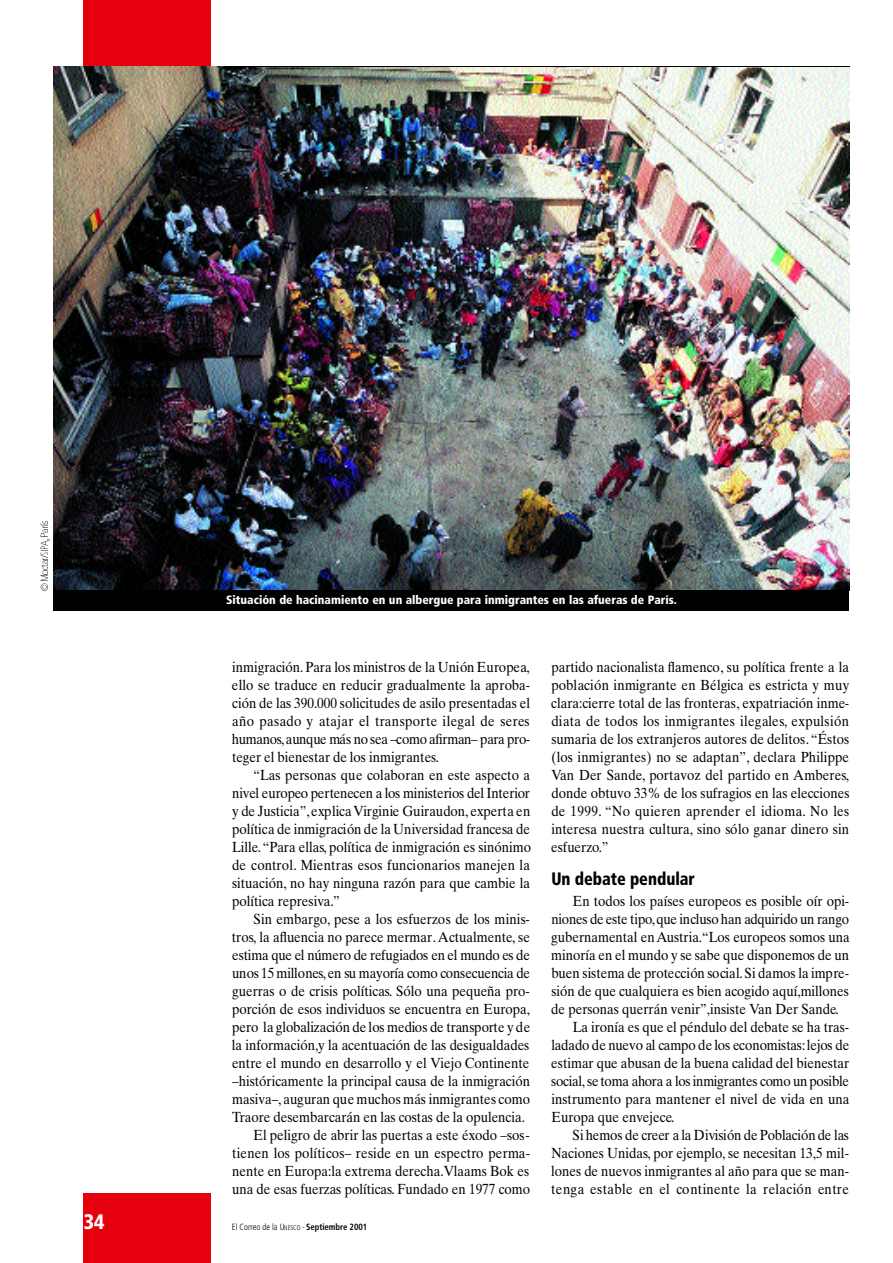
<style>
.page{position:relative;width:893px;height:1263px;background:#fff}
.page>*{position:absolute;margin:0;border:0;box-sizing:border-box;transform-origin:0 0}
.t1{font:900 condensed 21px "Frutiger";color:#fff;scale:.95 1}
.t2{font:900 condensed 18px "Frutiger";color:#000;scale:.9 1}
.t3{font:14.7px/18px "Times Ten";color:#000;text-align:justify;scale:.9 1}
.t4{font:14.7px "Times Ten";letter-spacing:-.025em;color:#000;scale:.9 1}
.t5{font:14.7px "Times Ten";letter-spacing:-.02em;color:#000;scale:.9 1}
.t6{font:14.7px "Times Ten";letter-spacing:.025em;color:#000;scale:.9 1}
.t7{font:900 condensed 12px "Frutiger";color:#fff}
.t8{font:300 condensed 9px "Frutiger";color:#000;scale:.95 1}
.s1{font-size:6.75px}
.s2{font-weight:700}
</style>
<div class="page">
<div style="left:84px;top:0;width:127px;height:67px;background:#e6000e"></div>
<img style="left:53px;top:67px;width:796px;height:523px">
<div style="left:53px;top:590px;width:796px;height:21px;background:#000"></div>
<div style="left:84px;top:1194px;width:127px;height:69px;background:#e6000e"></div>
<hr style="left:232px;top:66px;width:617px;height:1px;background:#000">
<svg style="left:40px;top:521px;width:9px;height:69px"></svg>
<p class="t7" style="left:226px;top:595px;width:452px">Situación de hacinamiento en un albergue para inmigrantes en las afueras de París.</p>
<p class="t3" style="left:232px;top:659px;width:333px">i n m i g r a c i ó n .Para los ministros de la Unión Europea, ello se traduce en reducir gradualmente la aproba&shy;ción de las 390.000 solicitudes de asilo presentadas el año pasado y atajar el transporte ilegal de seres h u m a n o s,aunque más no sea –como afirman– para pro&shy;teger el bienestar de los inmigrantes.</p>
<p class="t3" style="left:232px;top:767px;width:334px;text-indent:21px">“Las personas que colaboran en este aspecto a nivel europeo pertenecen a los ministerios del Interior y de Ju s t i c i a ” ,explica Virginie Guiraudon, experta en política de inmigración de la Universidad francesa de Lille.“Para ellas, política de inmigración es sinónimo de control. Mientras esos funcionarios manejen la situación, no hay ninguna razón para que cambie la política represiva.”</p>
<p class="t3" style="left:253px;top:911px;width:308px">Sin embargo, pese a los esfuerzos de los minis-</p>
<p class="t3" style="left:232px;top:929px;width:332px">tros, la afluencia no parece mermar. Actualmente, se</p>
<p class="t4" style="left:232px;top:949px;width:332px">estima que el número de refugiados en el mundo es de</p>
<p class="t4" style="left:232px;top:967px;width:333px">unos 15 millones, en su mayoría como consecuencia de</p>
<p class="t3" style="left:232px;top:983px;width:332px">guerras o de crisis políticas. Sólo una pequeña pro-</p>
<p class="t3" style="left:232px;top:1001px;width:332px">porción de esos individuos se encuentra en Europa,</p>
<p class="t3" style="left:232px;top:1019px;width:333px">pero la globalización de los medios de transporte y de</p>
<p class="t3" style="left:232px;top:1037px;width:332px">la información,y la acentuación de las desigualdades</p>
<p class="t3" style="left:232px;top:1055px;width:332px">entre el mundo en desarrollo y el Viejo Continente</p>
<p class="t3" style="left:232px;top:1073px;width:332px">–históricamente la principal causa de la inmigración</p>
<p class="t3" style="left:232px;top:1091px;width:332px">m a s i v a – , auguran que muchos más inmigrantes como</p>
<p class="t3" style="left:232px;top:1109px;width:327px">Traore desembarcarán en las costas de la opulencia.</p>
<p class="t3" style="left:253px;top:1127px;width:308px">El peligro de abrir las puertas a este éxodo –sos-</p>
<p class="t3" style="left:232px;top:1145px;width:332px">tienen los políticos– reside en un espectro perma-</p>
<p class="t3" style="left:232px;top:1163px;width:331px">nente en Europa:la extrema derecha.Vlaams Bok es</p>
<p class="t3" style="left:232px;top:1181px;width:333px">una de esas fuerzas políticas. Fundado en 1977 como</p>
<h1 class="t1" style="left:84px;top:1214px;width:23px">34</h1>
<p class="t8" style="left:232px;top:1223px;width:144px">El Correo de la U<span class="s1">NESCO</span> - <span class="s2">Septiembre 2001</span></p>
<p class="t3" style="left:551px;top:659px;width:333px">partido nacionalista flamenco, su política frente a la población inmigrante en Bélgica es estricta y muy clara:cierre total de las fronteras, expatriación inme&shy;diata de todos los inmigrantes ilegales, e x p u l s i ó n sumaria de los extranjeros autores de delitos. “Éstos (los inmigrantes) no se adaptan”, declara Philippe Van Der Sande, portavoz del partido en A m b e r e s, donde obtuvo 33% de los sufragios en las elecciones de 1999. “No quieren aprender el idioma. No les interesa nuestra cultura, sino sólo ganar dinero sin esfuerzo.”</p>
<p class="t2" style="left:551px;top:871px;width:161px">Un debate pendular</p>
<p class="t3" style="left:573px;top:893px;width:308px">En todos los países europeos es posible oír opi-</p>
<p class="t4" style="left:551px;top:913px;width:332px">niones de este tipo,que incluso han adquirido un rango</p>
<p class="t3" style="left:551px;top:929px;width:333px">gubernamental en Austria.“Los europeos somos una</p>
<p class="t3" style="left:551px;top:947px;width:332px">minoría en el mundo y se sabe que disponemos de un</p>
<p class="t3" style="left:551px;top:965px;width:332px">buen sistema de protección social. Si damos la impre-</p>
<p class="t3" style="left:551px;top:983px;width:332px">sión de que cualquiera es bien acogido aquí,millones</p>
<p class="t3" style="left:551px;top:1001px;width:321px">de personas querrán venir”,insiste Van Der Sande.</p>
<p class="t3" style="left:572px;top:1019px;width:308px">La ironía es que el péndulo del debate se ha tras-</p>
<p class="t3" style="left:551px;top:1037px;width:332px">ladado de nuevo al campo de los economistas:lejos de</p>
<p class="t3" style="left:551px;top:1055px;width:332px">estimar que abusan de la buena calidad del bienestar</p>
<p class="t5" style="left:551px;top:1075px;width:332px">s o c i a l , se toma ahora a los inmigrantes como un posible</p>
<p class="t3" style="left:551px;top:1091px;width:332px">instrumento para mantener el nivel de vida en una</p>
<p class="t3" style="left:551px;top:1109px;width:138px">Europa que envejece.</p>
<p class="t3" style="left:572px;top:1127px;width:308px">Si hemos de creer a la División de Po b l a c i ó n de las</p>
<p class="t3" style="left:551px;top:1145px;width:332px">Naciones Unidas, por ejemplo, se necesitan 13,5 mil-</p>
<p class="t3" style="left:551px;top:1163px;width:332px">lones de nuevos inmigrantes al año para que se man-</p>
<p class="t6" style="left:551px;top:1183px;width:332px">tenga estable en el continente la relación entre</p>
</div>
